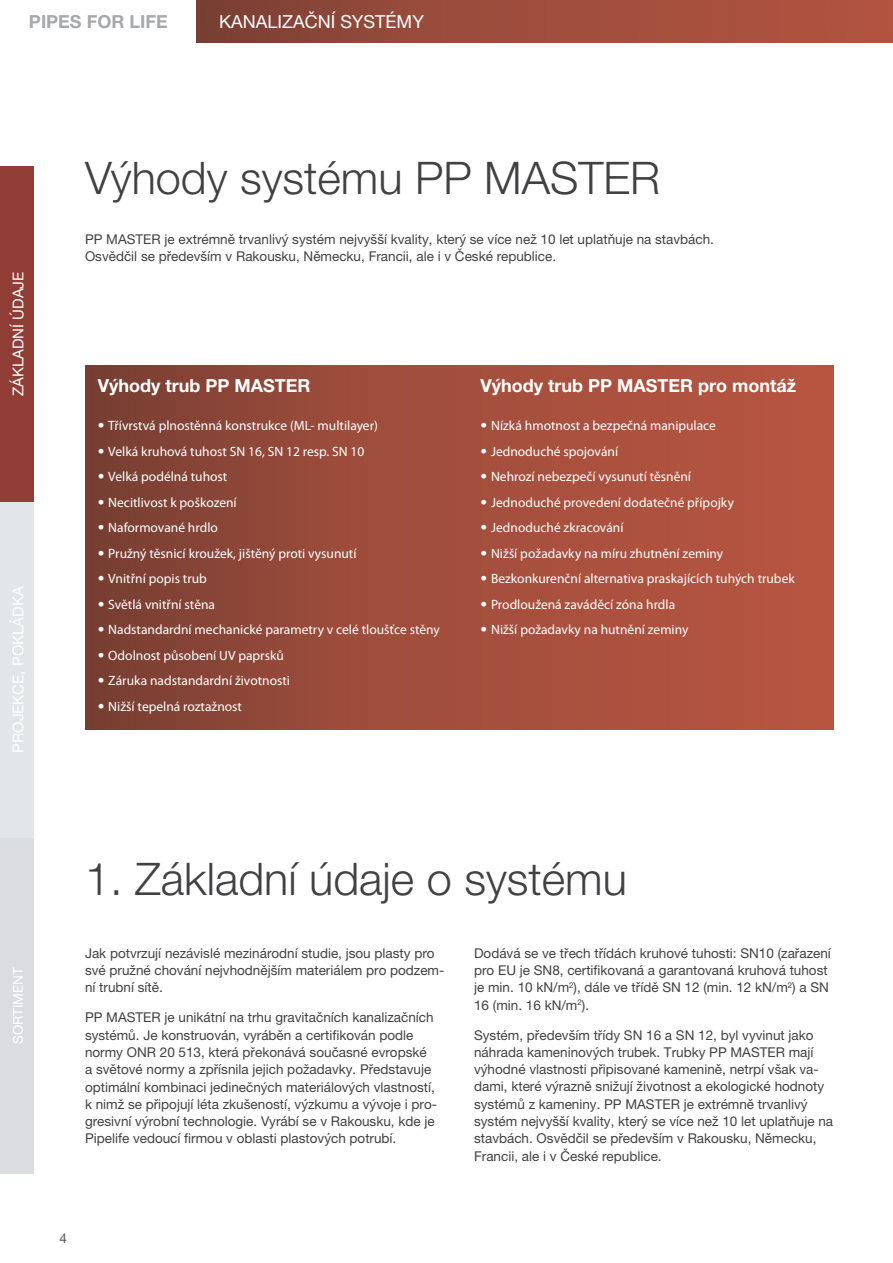
<style>
.page{position:relative;width:893px;height:1263px;background:#fff}
.page>*{position:absolute;margin:0;border:0;box-sizing:border-box;transform-origin:0 0}
.t1{font:300 45px "Helvetica Neue LT Pro";color:#414042}
.t2{font:700 18px "Helvetica Neue LT Pro";color:#fff}
.t3{font:18px "Helvetica Neue LT Pro";color:#fff}
.t4{font:700 18px "Helvetica Neue LT Pro";color:#a6a8ab}
.t5{font:15px "Helvetica Neue LT Pro";color:#fff}
.t6{font:13.5px/17.2px "Helvetica Neue LT Pro";color:#414042}
.t7{font:13.5px "Myriad Pro";color:#fff}
.t8{font:13.5px "Helvetica Neue LT Pro";color:#fff}
.t9{font:13.5px "Helvetica Neue LT Pro";color:#565659}
.s1{font-family:"Helvetica Neue LT Pro"}
</style>
<div class="page">
<div style="left:197px;top:0;width:696px;height:43px;background:linear-gradient(to right,#814336,#b75542)"></div>
<div style="left:0;top:166px;width:34px;height:336px;background:#903d36"></div>
<div style="left:0;top:502px;width:34px;height:336px;background:#e3e6e8"></div>
<div style="left:0;top:838px;width:34px;height:336px;background:#dbdcdf"></div>
<div style="left:85px;top:365px;width:748px;height:364px;background:linear-gradient(to right,#804235,#bd5743)"></div>
<h2 class="t4" style="left:29px;top:10px;width:140px">PIPES FOR LIFE</h2>
<h2 class="t3" style="left:219px;top:11px;width:206px">kanalizační SYSTÉMY</h2>
<h1 class="t1" style="left:85px;top:150px;width:577px">Výhody systému PP MASTER</h1>
<p class="t5" style="left:9px;top:396px;width:126px;rotate:-90deg">ZÁKLADNÍ ÚDAJE</p>
<p class="t5" style="left:9px;top:753px;width:168px;rotate:-90deg">PROJEKCE, POKLÁDKA</p>
<p class="t6" style="left:85px;top:230px;width:630px;text-indent:80px">je extrémně trvanlivý systém nejvyšší kvality, který se více než 10 let uplatňuje na stavbách.<br>Osvědčil se především v Rakousku, Německu, Francii, ale i v České republice.</p>
<p class="t6" style="left:85px;top:230px;width:32px">PP MASTER</p>
<h2 class="t2" style="left:98px;top:374px;width:214px">Výhody trub PP MASTER</h2>
<p class="t7" style="left:98px;top:417px;width:282px"><span class="s1">•</span> Třívrstvá plnostěnná konstrukce (ML- multilayer)</p>
<p class="t7" style="left:98px;top:443px;width:268px"><span class="s1">•</span> Velká kruhová tuhost SN 16, SN 12 resp. SN 10</p>
<p class="t7" style="left:98px;top:468px;width:131px"><span class="s1">•</span> Velká podélná tuhost</p>
<p class="t7" style="left:98px;top:494px;width:140px"><span class="s1">•</span> Necitlivost k poškození</p>
<p class="t7" style="left:98px;top:519px;width:122px"><span class="s1">•</span> Naformované hrdlo</p>
<p class="t7" style="left:98px;top:545px;width:260px"><span class="s1">•</span> Pružný těsnicí kroužek, jištěný proti vysunutí</p>
<p class="t7" style="left:98px;top:570px;width:111px"><span class="s1">•</span> Vnitřní popis trub</p>
<p class="t7" style="left:98px;top:596px;width:119px"><span class="s1">•</span> Světlá vnitřní stěna</p>
<p class="t7" style="left:98px;top:621px;width:344px"><span class="s1">•</span> Nadstandardní mechanické parametry v celé tloušťce stěny</p>
<p class="t7" style="left:98px;top:647px;width:188px"><span class="s1">•</span> Odolnost působení UV paprsků</p>
<p class="t7" style="left:98px;top:672px;width:194px"><span class="s1">•</span> Záruka nadstandardní životnosti</p>
<p class="t7" style="left:98px;top:698px;width:146px"><span class="s1">•</span> Nižší tepelná roztažnost</p>
<h2 class="t2" style="left:480px;top:374px;width:317px">Výhody trub PP MASTER pro montáž</h2>
<p class="t7" style="left:480px;top:417px;width:237px"><span class="s1">•</span> Nízká hmotnost a bezpečná manipulace</p>
<p class="t7" style="left:480px;top:443px;width:139px"><span class="s1">•</span> Jednoduché spojování</p>
<p class="t7" style="left:480px;top:468px;width:212px"><span class="s1">•</span> Nehrozí nebezpečí vysunutí těsnění</p>
<p class="t7" style="left:480px;top:494px;width:255px"><span class="s1">•</span> Jednoduché provedení dodatečné přípojky</p>
<p class="t7" style="left:480px;top:519px;width:144px"><span class="s1">•</span> Jednoduché zkracování</p>
<p class="t7" style="left:480px;top:545px;width:244px"><span class="s1">•</span> Nižší požadavky na míru zhutnění zeminy</p>
<p class="t7" style="left:480px;top:570px;width:316px"><span class="s1">•</span> Bezkonkurenční alternativa praskajících tuhých trubek</p>
<p class="t7" style="left:480px;top:596px;width:196px"><span class="s1">•</span> Prodloužená zaváděcí zóna hrdla</p>
<p class="t7" style="left:480px;top:621px;width:209px"><span class="s1">•</span> Nižší požadavky na hutnění zeminy</p>
<p class="t8" style="left:10px;top:1044px;width:79px;rotate:-90deg">SORTIMENT</p>
<h1 class="t1" style="left:85px;top:852px;width:543px">1. Základní údaje o systému</h1>
<p class="t6" style="left:85px;top:944px;width:361px">Jak potvrzují nezávislé mezinárodní studie, jsou plasty pro své pružné chování nejvhodnějším materiálem pro podzem&shy;ní trubní sítě.</p>
<p class="t6" style="left:85px;top:1009px;width:32px">PP MASTER</p>
<p class="t6" style="left:85px;top:1009px;width:354px;text-indent:80px">je unikátní na trhu gravitačních kanalizačních systémů. Je konstruován, vyráběn a certifikován podle normy ONR 20 513, která překonává současné evropské a světové normy a zpřísnila jejich požadavky. Představuje optimální kombinaci jedinečných materiálových vlastností, k nimž se připojují léta zkušeností, výzkumu a vývoje i pro&shy;gresivní výrobní technologie. Vyrábí se v Rakousku, kde je Pipelife vedoucí firmou v oblasti plastových potrubí.</p>
<p class="t6" style="left:474px;top:944px;width:359px">Dodává se ve třech třídách kruhové tuhosti: SN 10 (zařazení pro EU je SN 8, certifikovaná a garantovaná kruhová tuhost je min. 10 kN/m<sup>2</sup>), dále ve třídě SN 12 (min. 12 kN/m<sup>2</sup>) a SN 16 (min. 16 kN/m<sup>2</sup>).</p>
<p class="t6" style="left:474px;top:1026px;width:341px">Systém, především třídy SN 16 a SN 12, byl vyvinut jako náhrada kameninových trubek. Trubky PP MASTER</p>
<p class="t6" style="left:474px;top:1043px;width:352px;text-indent:315px">mají výhodné vlastnosti připisované kamenině, netrpí však va&shy;dami, které výrazně snižují životnost a ekologické hodnoty systémů z kameniny. PP MASTER</p>
<p class="t6" style="left:474px;top:1095px;width:361px;text-indent:210px">je extrémně trvanlivý systém nejvyšší kvality, který se více než 10 let uplatňuje na stavbách. Osvědčil se především v Rakousku, Německu, Francii, ale i v České republice.</p>
<p class="t9" style="left:60px;top:1230px;width:9px">4</p>
</div>
